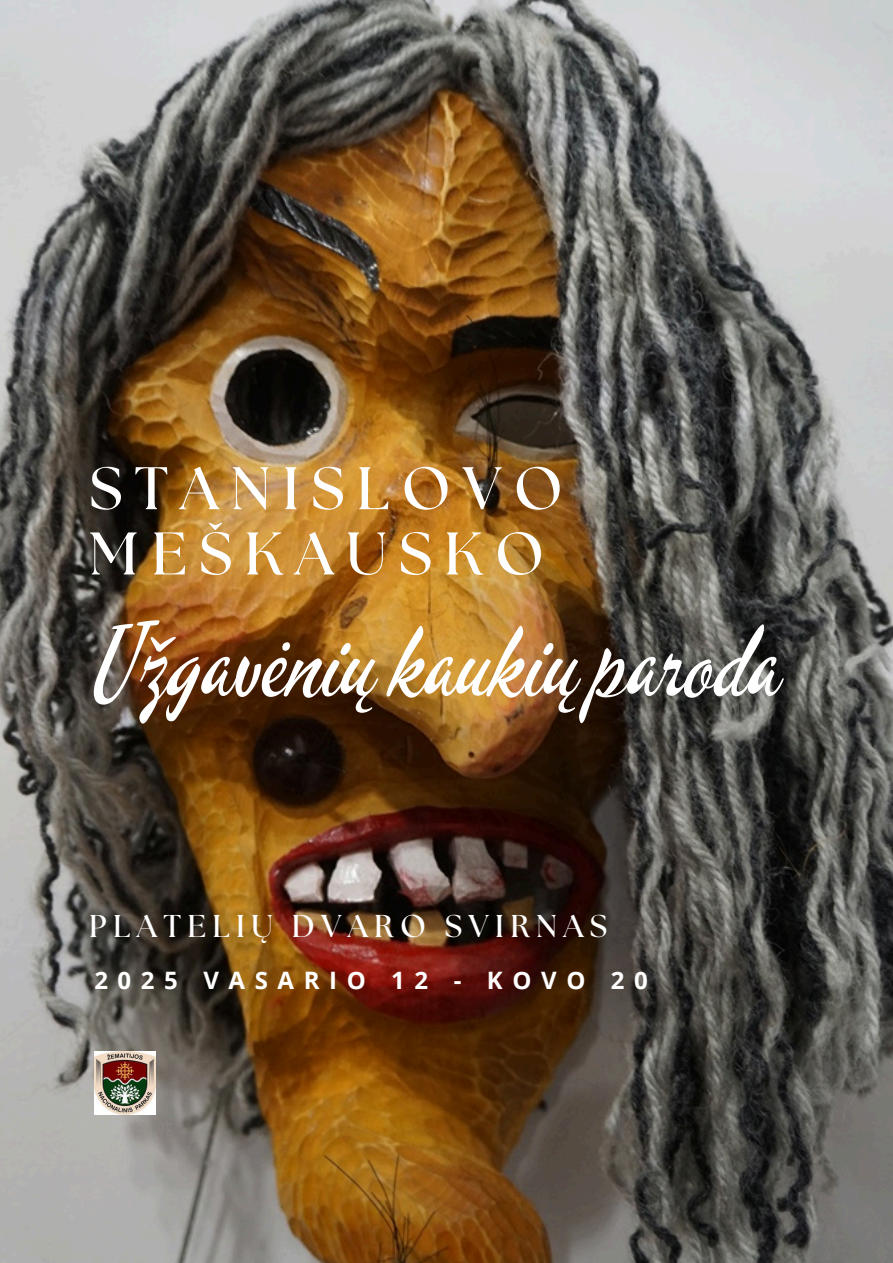
<style>
.page{position:relative;width:893px;height:1263px;background:#fff}
.page>*{position:absolute;margin:0;border:0;box-sizing:border-box;transform-origin:0 0}
.t1{font:97.5px "Mervale Script";color:#fff}
.t2{font:700 60px/65.2px "The Seasons";letter-spacing:.2em;color:#fff}
.t3{font:700 31.5px "The Seasons";letter-spacing:.2em;color:#fff}
.t4{font:700 24px "Open Sans";letter-spacing:.4em;color:#fff}
</style>
<div class="page">
<img style="left:0;top:0;width:893px;height:1263px">
<img style="left:94px;top:1051px;width:62px;height:63px">
<p class="t2" style="left:89px;top:458px;width:475px">STANISLOVO<br>MEŠKAUSKO</p>
<h3 class="t1" style="left:94px;top:599px;width:690px">Užgavėnių kaukiųparoda</h3>
<p class="t3" style="left:89px;top:912px;width:519px">PLATELIŲ DVARO SVIRNAS</p>
<h1 class="t4" style="left:94px;top:964px;width:555px">2025 VASARIO 12 - KOVO 20</h1>
</div>
